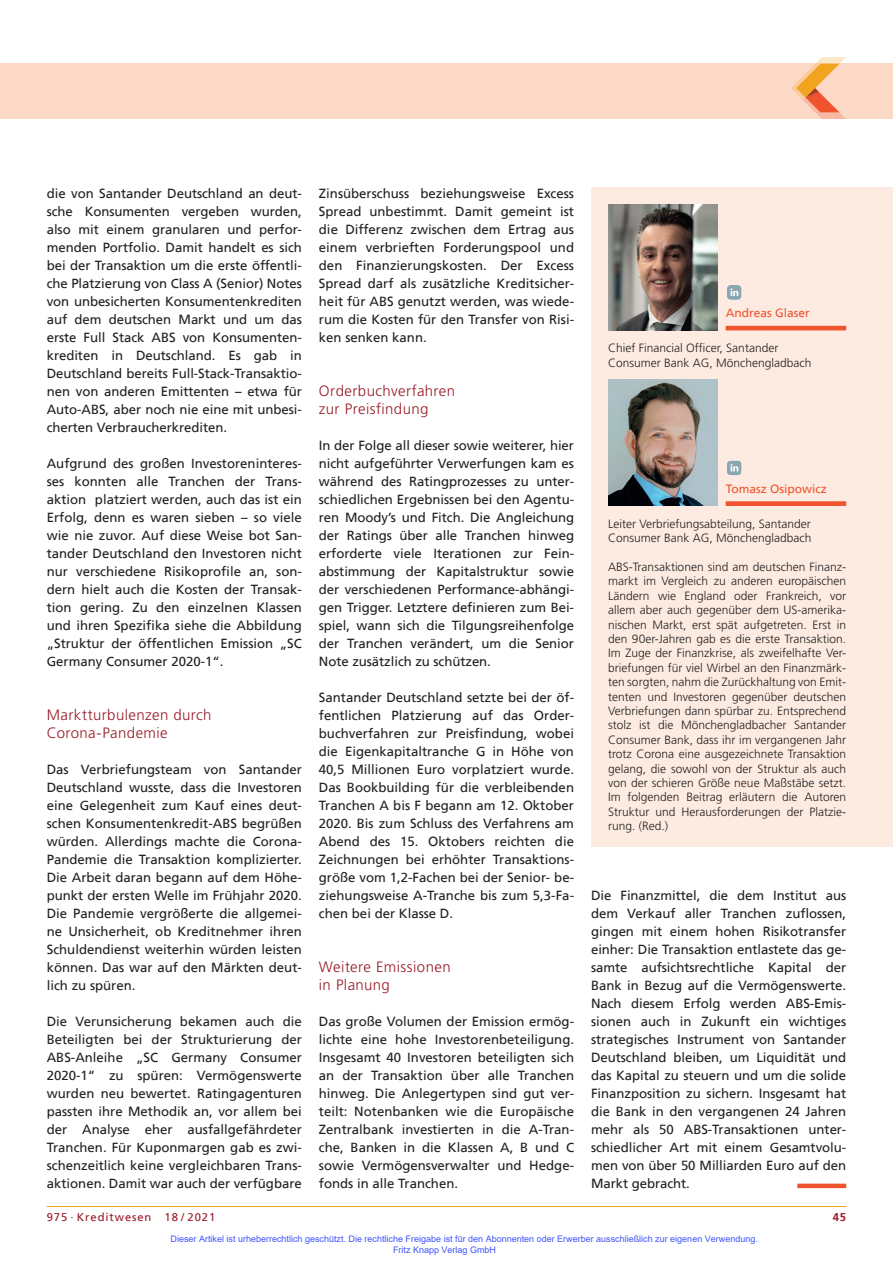
<style>
.page{position:relative;width:893px;height:1263px;background:#fff}
.page>*{position:absolute;margin:0;border:0;box-sizing:border-box;transform-origin:0 0}
.t1{font:300 15px/18px "Frutiger";letter-spacing:.025em;color:#981a26}
.t2{font:13.2px/18px "Frutiger";color:#231f20;text-align:justify}
.t3{font:300 12px/14.4px "Frutiger";color:#231f20}
.t4{font:12px "Frutiger";color:#f0542e}
.t5{font:11.25px "Frutiger";letter-spacing:.08em;color:#981a26}
.t6{font:700 11.25px "Frutiger";color:#981a26}
.t7{font:9px/10.8px "Arial";color:#4054ff}
</style>
<div class="page">
<hr style="left:47px;top:1206px;width:799px;height:1px;background:#f1a31e">
<div style="left:0;top:64px;width:893px;height:55px;background:#fcd9c7"></div>
<svg style="left:791px;top:57px;width:55px;height:62px"></svg>
<div style="left:797px;top:1183px;width:49px;height:5px;background:#f0542e"></div>
<div style="left:591px;top:187px;width:302px;height:659px;background:#fdebe1"></div>
<img style="left:608px;top:204px;width:109px;height:126px">
<hr style="left:726px;top:326px;width:120px;height:4px;background:#f0542e">
<svg style="left:727px;top:285px;width:15px;height:15px"></svg>
<img style="left:608px;top:380px;width:109px;height:126px">
<div style="left:726px;top:501px;width:120px;height:5px;background:#f0542e"></div>
<svg style="left:727px;top:460px;width:15px;height:15px"></svg>
<p class="t2" style="left:47px;top:185px;width:257px">die von Santander Deutschland an deut&shy;sche Konsumenten vergeben wurden, also mit einem granularen und perfor&shy;menden Portfolio. Damit handelt es sich bei der Transaktion um die erste öffentli&shy;che Platzierung von Class A (Senior) Notes von unbesicherten Konsumentenkrediten auf dem deutschen Markt und um das erste Full Stack ABS von Konsumenten&shy;krediten in Deutschland. Es gab in Deutschland bereits Full-Stack-Transaktio&shy;nen von anderen Emittenten – etwa für Auto-ABS, aber noch nie eine mit unbesi&shy;cherten Verbraucherkrediten.</p>
<p class="t2" style="left:47px;top:455px;width:257px;text-align:left">Aufgrund des großen Investoreninteres&shy;ses konnten alle Tranchen der Trans-- aktion platziert werden, auch das ist ein Erfolg, denn es waren sieben – so viele wie nie zuvor. Auf diese Weise bot San&shy;tander Deutschland den Investoren nicht nur verschiedene Risikoprofile an, son&shy;dern hielt auch die Kosten der Transak&shy;tion gering. Zu den einzelnen Klassen und ihren Spezifika siehe die Abbildung „Struktur der öffentlichen Emission „SC Germany Consumer 2020-1“.</p>
<p class="t1" style="left:47px;top:706px;width:166px">Marktturbulenzen durch<br>Corona-Pandemie</p>
<p class="t2" style="left:47px;top:761px;width:257px">Das Verbriefungsteam von Santander Deutschland wusste, dass die Investoren eine Gelegenheit zum Kauf eines deut&shy;schen Konsumentenkredit-ABS begrüßen würden. Allerdings machte die Corona-Pandemie die Transaktion komplizierter.<br>Die Arbeit daran begann auf dem Höhe&shy;punkt der ersten Welle im Frühjahr 2020.<br>Die Pandemie vergrößerte die allgemei&shy;ne Unsicherheit, ob Kreditnehmer ihren Schuldendienst weiterhin würden leisten können. Das war auf den Märkten deut&shy;lich zu spüren.</p>
<p class="t2" style="left:47px;top:1013px;width:257px">Die Verunsicherung bekamen auch die Beteiligten bei der Strukturierung der ABS-Anleihe „SC Germany Consumer 2020-1“ zu spüren: Vermögenswerte wurden neu bewertet. Ratingagenturen passten ihre Methodik an, vor allem bei der Analyse eher ausfallgefährdeter Tranchen. Für Kuponmargen gab es zwi&shy;schenzeitlich keine vergleichbaren Trans&shy;aktionen. Damit war auch der verfügbare</p>
<p class="t2" style="left:319px;top:185px;width:257px">Zinsüberschuss beziehungsweise Excess Spread unbestimmt. Damit gemeint ist die Differenz zwischen dem Ertrag aus einem verbrieften Forderungspool und den Finanzierungskosten. Der Excess Spread darf als zusätzliche Kreditsicher&shy;heit für ABS genutzt werden, was wiede&shy;rum die Kosten für den Transfer von Risi&shy;ken senken kann.</p>
<p class="t1" style="left:319px;top:382px;width:138px">Orderbuchverfahren zur Preisfindung</p>
<p class="t2" style="left:319px;top:437px;width:257px">In der Folge all dieser sowie weiterer, hier nicht aufgeführter Verwerfungen kam es während des Ratingprozesses zu unter&shy;schiedlichen Ergebnissen bei den Agentu&shy;ren Moody’s und Fitch. Die Angleichung der Ratings über alle Tranchen hinweg erforderte viele Iterationen zur Fein&shy;abstimmung der Kapitalstruktur sowie der verschiedenen Performance-abhängi&shy;gen Trigger. Letztere definieren zum Bei&shy;spiel, wann sich die Tilgungsreihenfolge der Tranchen verändert, um die Senior Note zusätzlich zu schützen.</p>
<p class="t2" style="left:319px;top:689px;width:257px">Santander Deutschland setzte bei der öf&shy;fentlichen Platzierung auf das Order&shy;buchverfahren zur Preisfindung, wobei die Eigenkapitaltranche G in Höhe von 40,5 Millionen Euro vorplatziert wurde.<br>Das Bookbuilding für die verbleibenden Tranchen A bis F begann am 12. Oktober 2020. Bis zum Schluss des Verfahrens am Abend des 15. Oktobers reichten die Zeichnungen bei erhöhter Transaktions&shy;größe vom 1,2-Fachen bei der Senior- be&shy;ziehungsweise A-Tranche bis zum 5,3-Fa&shy;chen bei der Klasse D.</p>
<p class="t1" style="left:319px;top:958px;width:133px">Weitere Emissionen in Planung</p>
<p class="t2" style="left:319px;top:1013px;width:257px">Das große Volumen der Emission ermög&shy;lichte eine hohe Investorenbeteiligung.<br>Insgesamt 40 Investoren beteiligten sich an der Transaktion über alle Tranchen hinweg. Die Anlegertypen sind gut ver&shy;teilt: Notenbanken wie die Europäische Zentralbank investierten in die A-Tran&shy;che, Banken in die Klassen A, B und C sowie Vermögensverwalter und Hedge&shy;fonds in alle Tranchen.</p>
<p class="t4" style="left:726px;top:308px;width:86px">Andreas Glaser</p>
<p class="t3" style="left:608px;top:341px;width:205px">Chief Financial Officer, Santander<br>Consumer Bank AG, Mönchengladbach</p>
<p class="t4" style="left:726px;top:483px;width:103px">Tomasz Osipowicz</p>
<p class="t3" style="left:608px;top:517px;width:205px">Leiter Verbriefungsabteilung, Santander<br>Consumer Bank AG, Mönchengladbach</p>
<p class="t3" style="left:608px;top:560px;width:240px;text-align:justify">ABS-Transaktionen sind am deutschen Finanz&shy;markt im Vergleich zu anderen europäischen Ländern wie England oder Frankreich, vor allem aber auch gegenüber dem US-amerika&shy;nischen Markt, erst spät aufgetreten. Erst in den 90er-Jahren gab es die erste Transaktion.<br>Im Zuge der Finanzkrise, als zweifelhafte Ver&shy;briefungen für viel Wirbel an den Finanzmärk&shy;ten sorgten, nahm die Zurückhaltung von Emit&shy;tenten und Investoren gegenüber deutschen Verbriefungen dann spürbar zu. Entsprechend stolz ist die Mönchengladbacher Santander Consumer Bank, dass ihr im vergangenen Jahr trotz Corona eine ausgezeichnete Transaktion gelang, die sowohl von der Struktur als auch von der schieren Größe neue Maßstäbe setzt.<br>Im folgenden Beitrag erläutern die Autoren Struktur und Herausforderungen der Platzie&shy;rung. (Red.)</p>
<p class="t2" style="left:591px;top:887px;width:257px">Die Finanzmittel, die dem Institut aus dem Verkauf aller Tranchen zuflossen, gingen mit einem hohen Risikotransfer einher: Die Transaktion entlastete das ge&shy;samte aufsichtsrechtliche Kapital der Bank in Bezug auf die Vermögenswerte.<br>Nach diesem Erfolg werden ABS-Emis&shy;sionen auch in Zukunft ein wichtiges strategisches Instrument von Santander Deutschland bleiben, um Liquidität und das Kapital zu steuern und um die solide Finanzposition zu sichern. Insgesamt hat die Bank in den vergangenen 24 Jahren mehr als 50 ABS-Transaktionen unter&shy;schiedlicher Art mit einem Gesamtvolu&shy;men von über 50 Milliarden Euro auf den Markt gebracht.</p>
<p class="t5" style="left:47px;top:1211px;width:170px">975 · Kreditwesen 18 / 2021</p>
<p class="t6" style="left:833px;top:1211px;width:15px">45</p>
<p class="t7" style="left:393px;top:1233px;width:366px;text-indent:-223px">Dieser Artikel ist urheberrechtlich geschützt. Die rechtliche Freigabe ist für den Abonnenten oder Erwerber ausschließlich zur eigenen Verwendung.<br>Fritz Knapp Verlag GmbH</p>
</div>
